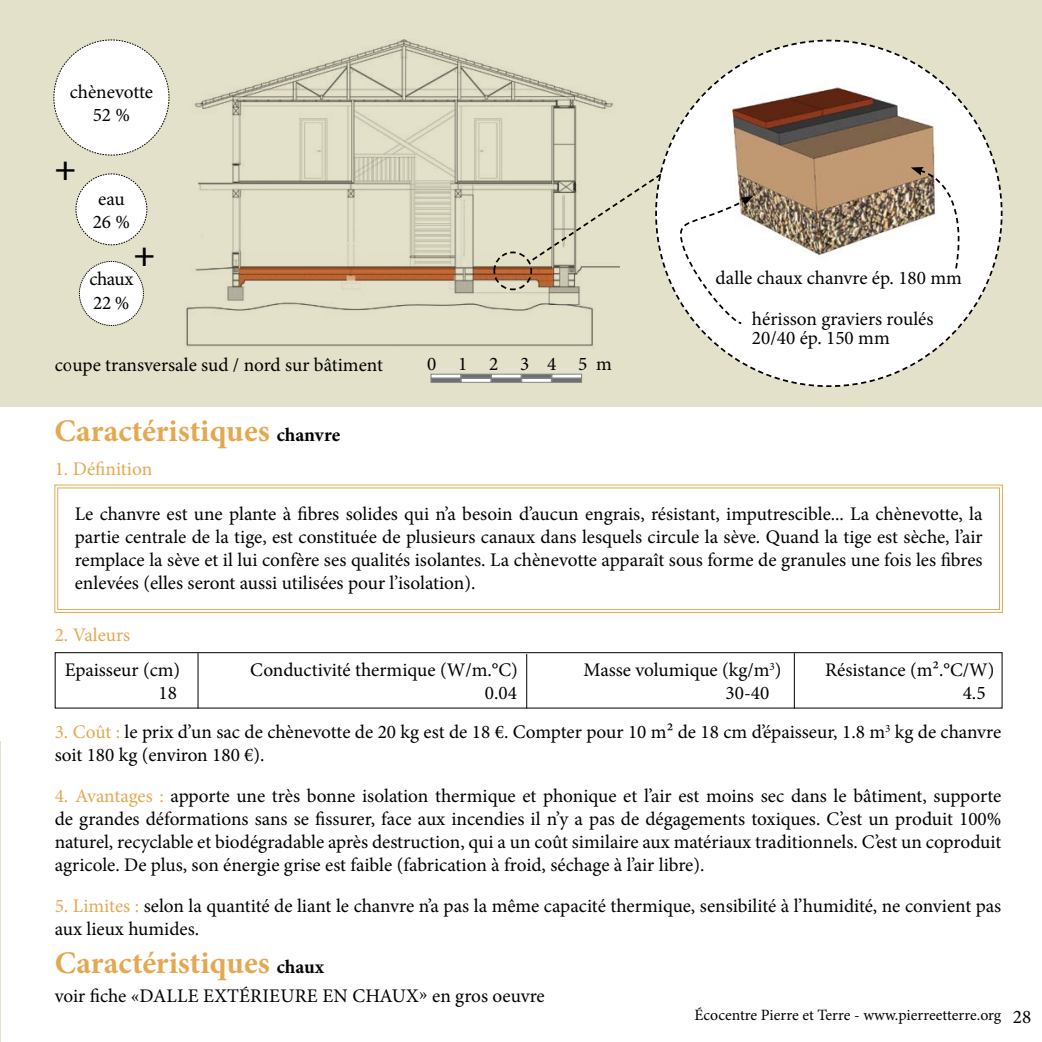
<style>
.page{position:relative;width:1042px;height:1042px;background:#fff}
.page>*{position:absolute;margin:0;border:0;box-sizing:border-box;transform-origin:0 0}
.t1{font:700 condensed 37.8px "Minion Pro";color:#000}
.t2{font:700 31.5px "Minion Pro";color:#e4a851}
.t3{font:19.25px/23.1px "Minion Pro";color:#000}
.t4{font:19.25px "Minion Pro";color:#e4a851}
.t5{font:15.75px "Minion Pro";color:#000}
.s1{font-size:19.25px;color:#000}
.s2{color:#e4a851}
.s3{font-size:19.25px}
</style>
<div class="page">
<hr style="left:0;top:742px;width:1px;height:300px;background:#e3e1c9">
<div style="left:0;top:0;width:1042px;height:407px;background:#e3e1c9"></div>
<img style="left:186px;top:40px;width:306px;height:307px">
<svg style="left:431px;top:378px;width:30px;height:4px"></svg>
<hr style="left:491px;top:378px;width:30px;height:4px;background:#808285">
<hr style="left:461px;top:374px;width:30px;height:4px;background:#76787b">
<svg style="left:431px;top:374px;width:30px;height:4px"></svg>
<hr style="left:491px;top:374px;width:30px;height:4px;background:#818386">
<svg style="left:461px;top:378px;width:30px;height:4px"></svg>
<svg style="left:54px;top:484px;width:949px;height:129px"></svg>
<div style="left:57px;top:488px;width:943px;height:122px;border:1px solid #e4a851"></div>
<hr style="left:198px;top:653px;width:1px;height:55px;background:#000">
<hr style="left:526px;top:654px;width:1px;height:54px;background:#000">
<hr style="left:794px;top:653px;width:1px;height:55px;background:#000">
<div style="left:55px;top:652px;width:947px;height:56px;border:1px solid #000"></div>
<svg style="left:75px;top:173px;width:72px;height:72px"></svg>
<svg style="left:79px;top:261px;width:65px;height:65px"></svg>
<svg style="left:53px;top:39px;width:116px;height:117px"></svg>
<svg style="left:492px;top:39px;width:511px;height:348px"></svg>
<p class="t3" style="left:70px;top:80px;width:85px;text-align:center">chènevotte<br>52 %</p>
<h1 class="t1" style="left:55px;top:136px;width:23px">+</h1>
<h1 class="t1" style="left:55px;top:142px;width:23px">+</h1>
<p class="t3" style="left:93px;top:187px;width:39px">eau<br>26 %</p>
<h1 class="t1" style="left:133px;top:228px;width:23px">+</h1>
<p class="t3" style="left:89px;top:268px;width:46px">chaux<br>22 %</p>
<p class="t3" style="left:55px;top:353px;width:330px">coupe transversale sud / nord sur bâtiment</p>
<h2 class="t2" style="left:55px;top:408px;width:287px">Caractéristiques <span class="s1">chanvre</span></h2>
<p class="t4" style="left:55px;top:456px;width:99px">1. Définition</p>
<p class="t3" style="left:427px;top:352px;width:186px">0 1 2 3 4 5 m</p>
<p class="t3" style="left:715px;top:258px;width:248px;line-height:40.6px;text-align:center">dalle chaux chanvre ép. 180 mm hérisson graviers roulés</p>
<p class="t3" style="left:752px;top:327px;width:139px">20/40 ép. 150 mm</p>
<p class="t3" style="left:75px;top:502px;width:909px;text-align:justify">Le chanvre est une plante à fibres solides qui n’a besoin d’aucun engrais, résistant, imputrescible... La chènevotte, la partie centrale de la tige, est constituée de plusieurs canaux dans lesquels circule la sève. Quand la tige est sèche, l’air remplace la sève et il lui confère ses qualités isolantes. La chènevotte apparaît sous forme de granules une fois les fibres enlevées (elles seront aussi utilisées pour l’isolation).</p>
<p class="t4" style="left:55px;top:622px;width:77px">2. Valeurs</p>
<p class="t3" style="left:65px;top:659px;width:117px">Epaisseur (cm)</p>
<p class="t3" style="left:250px;top:659px;width:269px">Conductivité thermique (W/m.°C)</p>
<p class="t3" style="left:583px;top:659px;width:199px">Masse volumique (kg/m<sup>3</sup>)</p>
<p class="t3" style="left:825px;top:659px;width:171px">Résistance (m².°C/W)</p>
<p class="t3" style="left:158px;top:682px;width:20px">18</p>
<p class="t3" style="left:485px;top:682px;width:34px">0.04</p>
<p class="t3" style="left:725px;top:682px;width:45px">30-40</p>
<p class="t3" style="left:963px;top:682px;width:24px">4.5</p>
<p class="t3" style="left:55px;top:720px;width:948px"><span class="s2">3. Coût :</span> le prix d’un sac de chènevotte de 20 kg est de 18 €. Compter pour 10 m² de 18 cm d’épaisseur, 1.8 m<sup>3</sup> kg de chanvre soit 180 kg (environ 180 €).</p>
<p class="t3" style="left:55px;top:784px;width:948px;text-align:justify"><span class="s2">4. Avantages :</span> apporte une très bonne isolation thermique et phonique et l’air est moins sec dans le bâtiment, supporte de grandes déformations sans se fissurer, face aux incendies il n’y a pas de dégagements toxiques. C’est un produit 100% naturel, recyclable et biodégradable après destruction, qui a un coût similaire aux matériaux traditionnels. C’est un coproduit agricole. De plus, son énergie grise est faible (fabrication à froid, séchage à l’air libre).</p>
<p class="t3" style="left:55px;top:894px;width:948px"><span class="s2">5. Limites :</span> selon la quantité de liant le chanvre n’a pas la même capacité thermique, sensibilité à l’humidité, ne convient pas aux lieux humides.</p>
<h2 class="t2" style="left:55px;top:941px;width:271px">Caractéristiques <span class="s1">chaux</span></h2>
<p class="t3" style="left:55px;top:984px;width:491px">voir fiche «dalle extérieure en chaux» en gros oeuvre</p>
<p class="t5" style="left:694px;top:1004px;width:338px">écocentre Pierre et Terre - www.pierreetterre.org <span class="s3">28</span></p>
</div>
